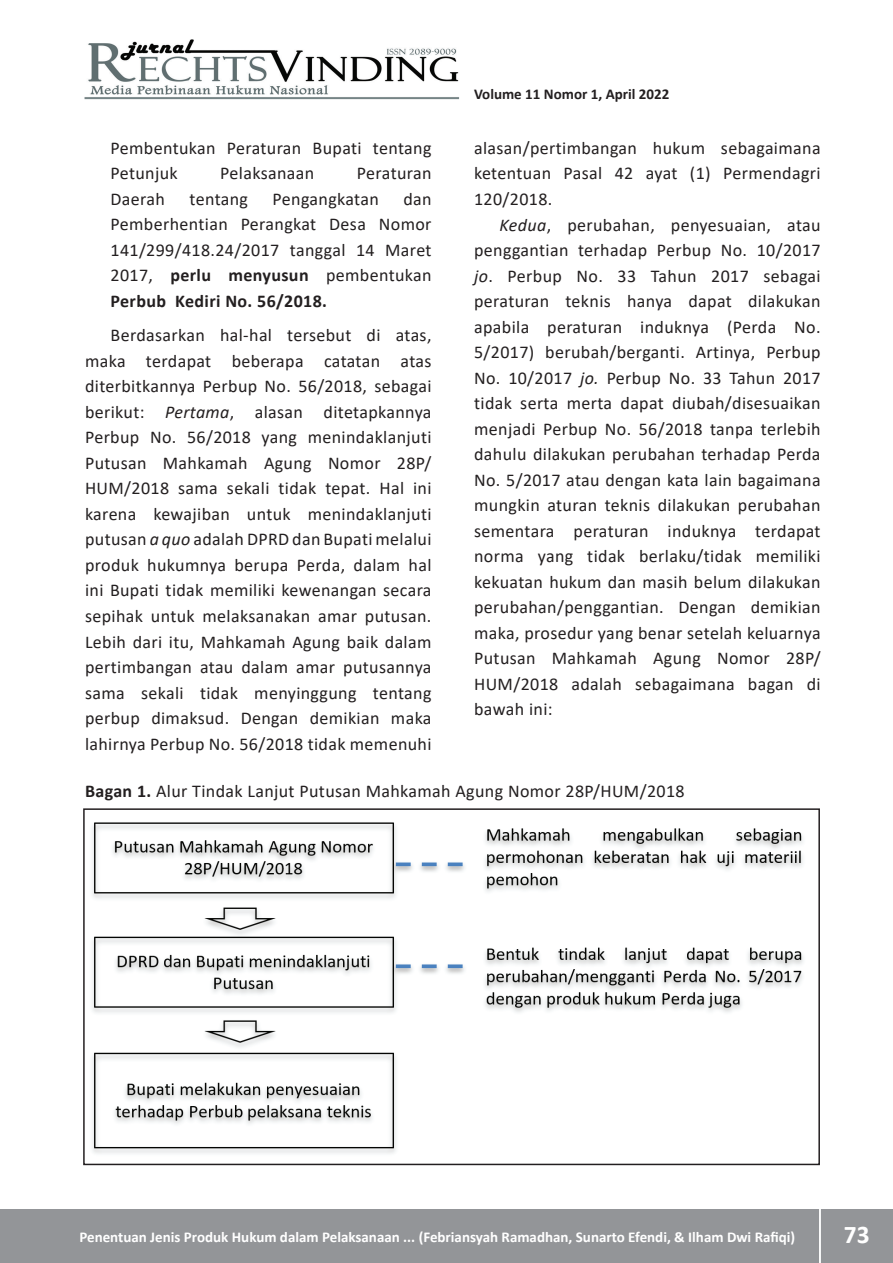
<style>
.page{position:relative;width:893px;height:1263px;background:#fff}
.page>*{position:absolute;margin:0;border:0;box-sizing:border-box;transform-origin:0 0}
.t1{font:700 25.5px "Calibri";color:#fff}
.t2{font:18px/25.5px "Calibri";letter-spacing:.02em;color:#231f20;text-align:justify}
.t3{font:700 15px "Calibri";color:#fff}
.t4{font:700 15px "Calibri";color:#231f20}
.s1{font-weight:700}
.s2{font-style:italic}
</style>
<div class="page">
<div style="left:0;top:1209px;width:893px;height:54px;background:#939598"></div>
<hr style="left:819px;top:1206px;width:2px;height:57px;background:#fff">
<img style="left:85px;top:39px;width:375px;height:60px">
<img style="left:92px;top:822px;width:711px;height:332px">
<div style="left:83px;top:808px;width:737px;height:357px;border:2px solid #231f20"></div>
<p class="t2" style="left:111px;top:135px;width:322px">Pembentukan Peraturan Bupati tentang<br>Petunjuk</p>
<p class="t2" style="left:220px;top:160px;width:96px">Pelaksanaan</p>
<p class="t2" style="left:357px;top:160px;width:76px">Peraturan</p>
<p class="t2" style="left:111px;top:186px;width:56px">Daerah</p>
<p class="t2" style="left:189px;top:186px;width:60px">tentang</p>
<p class="t2" style="left:273px;top:186px;width:108px">Pengangkatan</p>
<p class="t2" style="left:111px;top:186px;width:323px;text-indent:293px">dan Pemberhentian Perangkat Desa Nomor 141/299/418.24/2017 tanggal 14 Maret 2017, <span class="s1">perlu menyusun</span> pembentukan <span class="s1">Perbub Kediri No. 56/2018.</span></p>
<p class="t2" style="left:85px;top:322px;width:348px;text-indent:26px">Berdasarkan hal-hal tersebut di atas, maka terdapat beberapa catatan atas diterbitkannya Perbup No. 56/2018, sebagai berikut: <span class="s2">Pertama</span>, alasan ditetapkannya Perbup No. 56/2018 yang menindaklanjuti Putusan Mahkamah Agung Nomor 28P/ HUM/2018 sama sekali tidak tepat. Hal ini karena kewajiban untuk menindaklanjuti putusan <span class="s2">a quo</span> adalah DPRD dan Bupati melalui produk hukumnya berupa Perda, dalam hal ini Bupati tidak memiliki kewenangan secara sepihak untuk melaksanakan amar putusan.<br>Lebih dari itu, Mahkamah Agung baik dalam pertimbangan atau dalam amar putusannya sama sekali tidak menyinggung tentang perbup dimaksud. Dengan demikian maka lahirnya Perbup No. 56/2018 tidak memenuhi</p>
<p class="t4" style="left:474px;top:84px;width:197px">Volume 11 Nomor 1, April 2022</p>
<p class="t2" style="left:474px;top:135px;width:348px">alasan/pertimbangan hukum sebagaimana ketentuan Pasal 42 ayat (1) Permendagri 120/2018.</p>
<p class="t2" style="left:474px;top:211px;width:348px;text-indent:26px"><span class="s2">Kedua</span>, perubahan, penyesuaian, atau penggantian terhadap Perbup No. 10/2017 <span class="s2">jo</span>. Perbup No. 33 Tahun 2017 sebagai peraturan teknis hanya dapat dilakukan apabila peraturan induknya (Perda No.<br>5/2017) berubah/berganti. Artinya, Perbup No. 10/2017 <span class="s2">jo.</span> Perbup No. 33 Tahun 2017 tidak serta merta dapat diubah/disesuaikan menjadi Perbup No. 56/2018 tanpa terlebih dahulu dilakukan perubahan terhadap Perda No. 5/2017 atau dengan kata lain bagaimana mungkin aturan teknis dilakukan perubahan sementara peraturan induknya terdapat norma yang tidak berlaku/tidak memiliki kekuatan hukum dan masih belum dilakukan perubahan/penggantian. Dengan demikian maka, prosedur yang benar setelah keluarnya Putusan Mahkamah Agung Nomor 28P/ HUM/2018 adalah sebagaimana bagan di bawah ini:</p>
<p class="t2" style="left:85px;top:777px;width:601px"><span class="s1">Bagan 1.</span> Alur Tindak Lanjut Putusan Mahkamah Agung Nomor 28P/HUM/2018</p>
<p class="t3" style="left:79px;top:1227px;width:717px">Penentuan Jenis Produk Hukum dalam Pelaksanaan ... (Febriansyah Ramadhan, Sunarto Efendi, &amp; Ilham Dwi Rafiqi)</p>
<h1 class="t1" style="left:844px;top:1216px;width:27px">73</h1>
</div>
